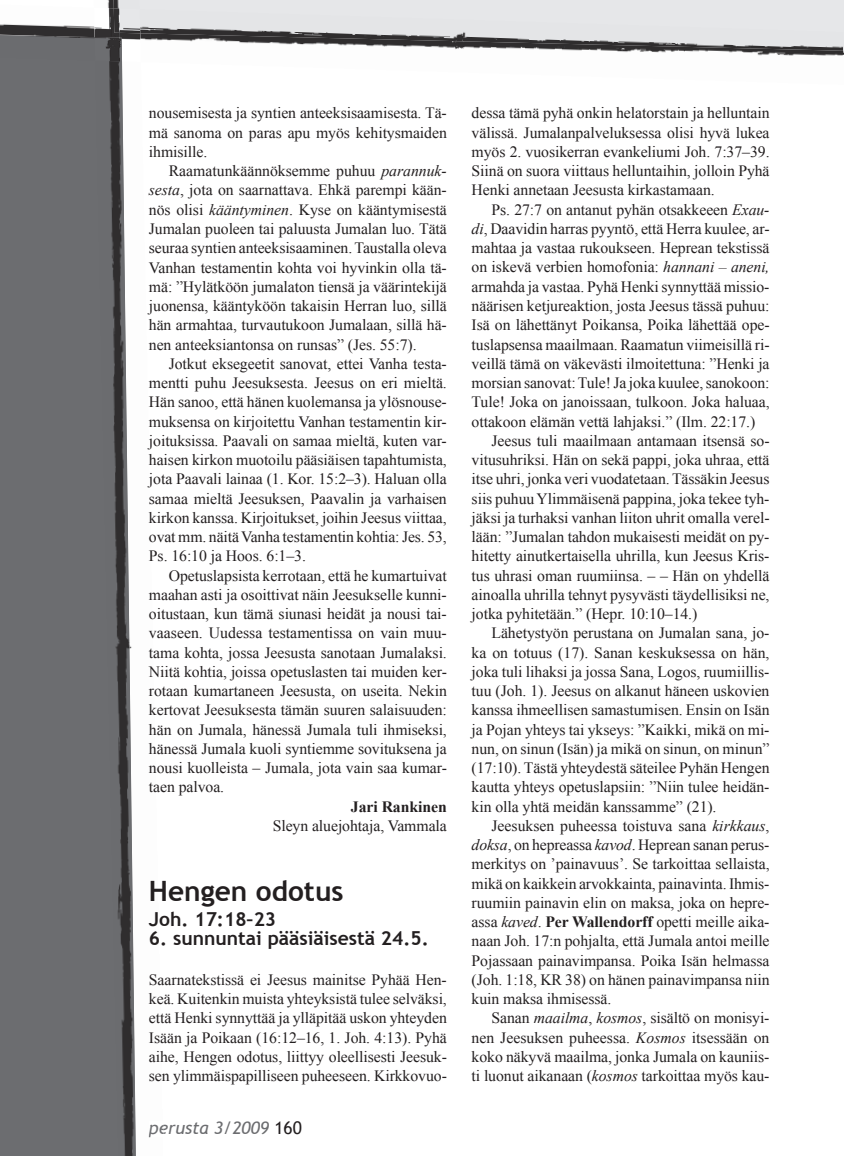
<style>
.page{position:relative;width:844px;height:1156px;background:#fff}
.page>*{position:absolute;margin:0;border:0;box-sizing:border-box;transform-origin:0 0}
.t1{font:700 28px "Trebuchet MS";color:#231f20}
.t2{font:700 19.25px "Trebuchet MS";color:#231f20}
.t3{font:italic 17.5px "Trebuchet MS";color:#6c6d70}
.t4{font:15.75px/19.2px "Times New Roman";letter-spacing:-.005em;color:#231f20;text-align:justify}
.t5{font:700 15.75px "Times New Roman";letter-spacing:-.005em;color:#231f20}
.s1{font-style:italic}
.s2{color:#6d6e71}
.s3{font-style:normal;color:#231f20}
.s4{font-weight:700}
</style>
<div class="page">
<hr style="left:164px;top:0;width:678px;height:4px;background:#e6e7e9">
<div style="left:0;top:85px;width:93px;height:1071px;background:#6c6d70"></div>
<img style="left:0;top:4px;width:842px;height:81px">
<img style="left:164px;top:9px;width:678px;height:42px">
<img style="left:0;top:35px;width:93px;height:26px">
<img style="left:93px;top:0;width:71px;height:1156px">
<img style="left:149px;top:1121px;width:15px;height:16px">
<img style="left:113px;top:0;width:27px;height:8px">
<img style="left:95px;top:62px;width:41px;height:1094px">
<img style="left:94px;top:8px;width:47px;height:54px">
<img style="left:95px;top:37px;width:27px;height:25px">
<svg style="left:842px;top:0;width:2px;height:56px"></svg>
<p class="t4" style="left:149px;top:104px;width:299px">nousemisesta ja syntien anteeksisaamisesta. Tä&shy;mä sanoma on paras apu myös kehitysmaiden ihmisille.</p>
<p class="t4" style="left:149px;top:161px;width:299px;text-indent:20px">Raamatunkäännöksemme puhuu <span class="s1">parannuk&shy;sesta</span>, jota on saarnattava. Ehkä parempi kään&shy;nös olisi <span class="s1">kääntyminen</span>. Kyse on kääntymisestä Jumalan puoleen tai paluusta Jumalan luo. Tätä seuraa syntien anteeksisaaminen. Taustalla oleva Vanhan testamentin kohta voi hyvinkin olla tä&shy;mä: ”Hylätköön jumalaton tiensä ja väärintekijä juonensa, kääntyköön takaisin Herran luo, sillä hän armahtaa, turvautukoon Jumalaan, sillä hä&shy;nen anteeksiantonsa on runsas” (Jes. 55:7).</p>
<p class="t4" style="left:149px;top:354px;width:299px;text-indent:20px">Jotkut eksegeetit sanovat, ettei Vanha testa&shy;mentti puhu Jeesuksesta. Jeesus on eri mieltä.<br>Hän sanoo, että hänen kuolemansa ja ylösnouse&shy;muksensa on kirjoitettu Vanhan testamentin kir&shy;joituksissa. Paavali on samaa mieltä, kuten var&shy;haisen kirkon muotoilu pääsiäisen tapahtumista, jota Paavali lainaa (1. Kor. 15:2–3). Haluan olla samaa mieltä Jeesuksen, Paavalin ja varhaisen kirkon kanssa. Kirjoitukset, joihin Jeesus viittaa, ovat mm. näitä Vanha testamentin kohtia: Jes. 53, Ps. 16:10 ja Hoos. 6:1–3.</p>
<p class="t4" style="left:149px;top:566px;width:299px;text-indent:20px">Opetuslapsista kerrotaan, että he kumartuivat maahan asti ja osoittivat näin Jeesukselle kunni&shy;oitustaan, kun tämä siunasi heidät ja nousi tai&shy;vaaseen. Uudessa testamentissa on vain muu&shy;tama kohta, jossa Jeesusta sanotaan Jumalaksi.<br>Niitä kohtia, joissa opetuslasten tai muiden ker&shy;rotaan kumartaneen Jeesusta, on useita. Nekin kertovat Jeesuksesta tämän suuren salaisuuden: hän on Jumala, hänessä Jumala tuli ihmiseksi, hänessä Jumala kuoli syntiemme sovituksena ja nousi kuolleista – Jumala, jota vain saa kumar&shy;taen palvoa.</p>
<p class="t5" style="left:351px;top:797px;width:97px">Jari Rankinen</p>
<p class="t4" style="left:272px;top:816px;width:176px">Sleyn aluejohtaja, Vammala</p>
<h1 class="t1" style="left:149px;top:875px;width:196px">Hengen odotus</h1>
<p class="t2" style="left:149px;top:907px;width:129px">Joh. 17:18–23</p>
<p class="t2" style="left:149px;top:927px;width:281px">6. sunnuntai pääsiäisestä 24.5.</p>
<p class="t4" style="left:149px;top:970px;width:299px">Saarnatekstissä ei Jeesus mainitse Pyhää Hen&shy;keä. Kuitenkin muista yhteyksistä tulee selväksi, että Henki synnyttää ja ylläpitää uskon yhteyden Isään ja Poikaan (16:12–16, 1. Joh. 4:13). Pyhä aihe, Hengen odotus, liittyy oleellisesti Jeesuk&shy;sen ylimmäispapilliseen puheeseen. Kirkkovuo-</p>
<p class="t3" style="left:149px;top:1117px;width:154px"><span class="s2">pe</span>rusta 3/2009 <span class="s3">160</span></p>
<p class="t4" style="left:471px;top:104px;width:299px">dessa tämä pyhä onkin helatorstain ja helluntain välissä. Jumalanpalveluksessa olisi hyvä lukea myös 2. vuosikerran evankeliumi Joh. 7:37–39.<br>Siinä on suora viittaus helluntaihin, jolloin Pyhä Henki annetaan Jeesusta kirkastamaan.</p>
<p class="t4" style="left:491px;top:200px;width:279px">Ps. 27:7 on antanut pyhän otsakkeeen <span class="s1">Exau-</span></p>
<p class="t4" style="left:471px;top:219px;width:299px"><span class="s1">di</span>, Daavidin harras pyyntö, että Herra kuulee, ar-</p>
<p class="t4" style="left:471px;top:238px;width:299px">mahtaa ja vastaa rukoukseen. Heprean tekstissä</p>
<p class="t4" style="left:471px;top:258px;width:299px">on iskevä verbien homofonia: <span class="s1">hannani – aneni,</span></p>
<p class="t4" style="left:471px;top:277px;width:299px">armahda ja vastaa. Pyhä Henki synnyttää missio-</p>
<p class="t4" style="left:471px;top:296px;width:299px">näärisen ketjureaktion, josta Jeesus tässä puhuu:</p>
<p class="t4" style="left:471px;top:315px;width:299px">Isä on lähettänyt Poikansa, Poika lähettää ope-</p>
<p class="t4" style="left:471px;top:335px;width:299px">tuslapsensa maailmaan. Raamatun viimeisillä ri-</p>
<p class="t4" style="left:471px;top:354px;width:299px">veillä tämä on väkevästi ilmoitettuna: ”Henki ja</p>
<p class="t4" style="left:471px;top:373px;width:299px">morsian sanovat: Tule! Ja joka kuulee, sanokoon:</p>
<p class="t4" style="left:471px;top:392px;width:299px">Tule! Joka on janoissaan, tulkoon. Joka haluaa,</p>
<p class="t4" style="left:471px;top:412px;width:285px">ottakoon elämän vettä lahjaksi.” (Ilm. 22:17.)</p>
<p class="t4" style="left:491px;top:431px;width:279px">Jeesus tuli maailmaan antamaan itsensä so-</p>
<p class="t4" style="left:471px;top:450px;width:299px">vitusuhriksi. Hän on sekä pappi, joka uhraa, että</p>
<p class="t4" style="left:471px;top:469px;width:299px">itse uhri, jonka veri vuodatetaan. Tässäkin Jeesus</p>
<p class="t4" style="left:471px;top:489px;width:299px">siis puhuu Ylimmäisenä pappina, joka tekee tyh-</p>
<p class="t4" style="left:471px;top:508px;width:299px">jäksi ja turhaksi vanhan liiton uhrit omalla verel-</p>
<p class="t4" style="left:471px;top:527px;width:299px">lään: ”Jumalan tahdon mukaisesti meidät on py-</p>
<p class="t4" style="left:471px;top:546px;width:299px">hitetty ainutkertaisella uhrilla, kun Jeesus Kris-</p>
<p class="t4" style="left:471px;top:566px;width:299px">tus uhrasi oman ruumiinsa. – – Hän on yhdellä</p>
<p class="t4" style="left:471px;top:585px;width:299px">ainoalla uhrilla tehnyt pysyvästi täydellisiksi ne,</p>
<p class="t4" style="left:471px;top:604px;width:227px">jotka pyhitetään.” (Hepr. 10:10–14.)</p>
<p class="t4" style="left:491px;top:623px;width:279px">Lähetystyön perustana on Jumalan sana, jo-</p>
<p class="t4" style="left:471px;top:643px;width:299px">ka on totuus (17). Sanan keskuksessa on hän,</p>
<p class="t4" style="left:471px;top:662px;width:299px">joka tuli lihaksi ja jossa Sana, Logos, ruumiillis-</p>
<p class="t4" style="left:471px;top:681px;width:299px">tuu (Joh. 1). Jeesus on alkanut häneen uskovien</p>
<p class="t4" style="left:471px;top:700px;width:299px">kanssa ihmeellisen samastumisen. Ensin on Isän</p>
<p class="t4" style="left:471px;top:720px;width:299px">ja Pojan yhteys tai ykseys: ”Kaikki, mikä on mi-</p>
<p class="t4" style="left:471px;top:739px;width:299px">nun, on sinun (Isän) ja mikä on sinun, on minun”</p>
<p class="t4" style="left:471px;top:758px;width:299px">(17:10). Tästä yhteydestä säteilee Pyhän Hengen</p>
<p class="t4" style="left:471px;top:777px;width:299px">kautta yhteys opetuslapsiin: ”Niin tulee heidän-</p>
<p class="t4" style="left:471px;top:797px;width:246px">kin olla yhtä meidän kanssamme” (21).</p>
<p class="t4" style="left:491px;top:816px;width:279px">Jeesuksen puheessa toistuva sana <span class="s1">kirkkaus</span>,</p>
<p class="t4" style="left:471px;top:835px;width:299px"><span class="s1">doksa</span>, on hepreassa <span class="s1">kavod</span>. Heprean sanan perus-</p>
<p class="t4" style="left:471px;top:854px;width:299px">merkitys on ’painavuus’. Se tarkoittaa sellaista,</p>
<p class="t4" style="left:471px;top:874px;width:299px">mikä on kaikkein arvokkainta, painavinta. Ihmis-</p>
<p class="t4" style="left:471px;top:893px;width:299px">ruumiin painavin elin on maksa, joka on hepre-</p>
<p class="t4" style="left:471px;top:912px;width:299px">assa <span class="s1">kaved</span>. <span class="s4">Per Wallendorff</span> opetti meille aika-</p>
<p class="t4" style="left:471px;top:931px;width:299px">naan Joh. 17:n pohjalta, että Jumala antoi meille</p>
<p class="t4" style="left:471px;top:951px;width:299px">Pojassaan painavimpansa. Poika Isän helmassa</p>
<p class="t4" style="left:471px;top:970px;width:299px">(Joh. 1:18, KR 38) on hänen painavimpansa niin</p>
<p class="t4" style="left:471px;top:989px;width:141px">kuin maksa ihmisessä.</p>
<p class="t4" style="left:491px;top:1008px;width:279px">Sanan <span class="s1">maailma</span>, <span class="s1">kosmos</span>, sisältö on monisyi-</p>
<p class="t4" style="left:471px;top:1028px;width:299px">nen Jeesuksen puheessa. <span class="s1">Kosmos</span> itsessään on</p>
<p class="t4" style="left:471px;top:1047px;width:299px">koko näkyvä maailma, jonka Jumala on kauniis-</p>
<p class="t4" style="left:471px;top:1066px;width:299px">ti luonut aikanaan (<span class="s1">kosmos</span> tarkoittaa myös kau-</p>
</div>
